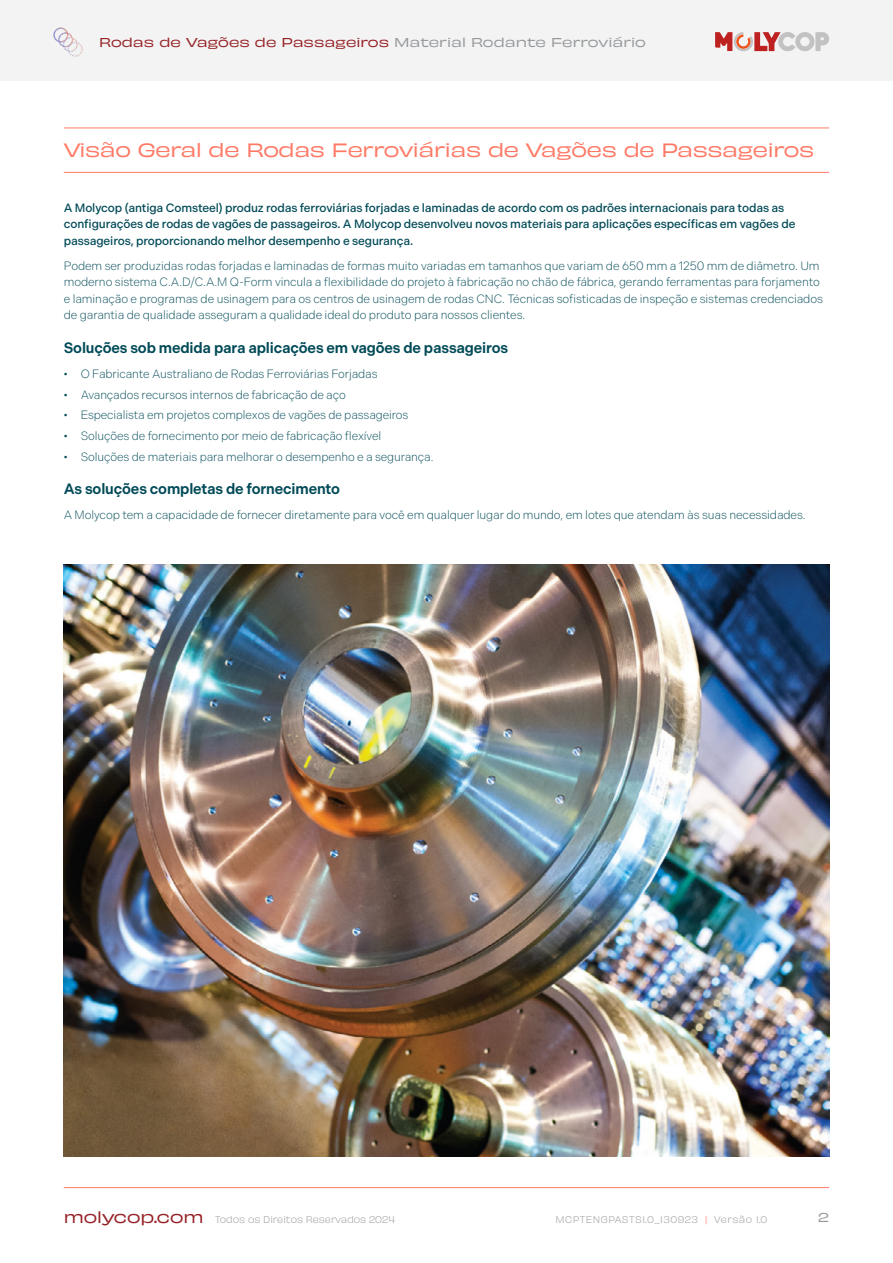
<style>
.page{position:relative;width:893px;height:1263px;background:#fff}
.page>*{position:absolute;margin:0;border:0;box-sizing:border-box;transform-origin:0 0}
.t1{font:expanded 18px "Obviously";letter-spacing:-.02em;color:#ff7a66}
.t2{font:600 15px "Indivisible";letter-spacing:-.01em;color:#004a57}
.t3{font:expanded 15px "Obviously";color:#962126}
.t4{font:300 12px/16.5px "Indivisible";letter-spacing:-.01em;color:#004a57}
.t5{font:500 12px/16.5px "Indivisible";letter-spacing:-.01em;color:#004a57}
.t6{font:expanded 12px "Obviously";color:#962126}
.t7{font:expanded 12px "Obviously";color:#96999c}
.t8{font:9px "Obviously Lght";letter-spacing:.05em;color:#96999c}
.t9{font:9px "Obviously Lght";color:#96999c}
.s1{color:#96999c}
.s2{color:#ff7a66}
</style>
<div class="page">
<hr style="left:64px;top:128px;width:765px;height:1px;background:#ff7a66">
<hr style="left:64px;top:172px;width:765px;height:1px;background:#ff7a66">
<img style="left:64px;top:564px;width:765px;height:593px">
<div style="left:0;top:0;width:893px;height:81px;background:#f3f3f3"></div>
<svg style="left:715px;top:32px;width:114px;height:19px"></svg>
<hr style="left:64px;top:1187px;width:765px;height:1px;background:#ff7a66">
<img style="left:54px;top:27px;width:29px;height:29px">
<p class="t6" style="left:99px;top:33px;width:548px">Rodas de Vagões de Passageiros <span class="s1">Material Rodante Ferroviário</span></p>
<h1 class="t1" style="left:64px;top:136px;width:752px">Visão Geral de Rodas Ferroviárias de Vagões de Passageiros</h1>
<p class="t5" style="left:64px;top:199px;width:733px">A Molycop (antiga Comsteel) produz rodas ferroviárias forjadas e laminadas de acordo com os padrões internacionais para todas as configurações de rodas de vagões de passageiros. A Molycop desenvolveu novos materiais para aplicações específicas em vagões de passageiros, proporcionando melhor desempenho e segurança.</p>
<p class="t4" style="left:64px;top:257px;width:761px">Podem ser produzidas rodas forjadas e laminadas de formas muito variadas em tamanhos que variam de 650 mm a 1250 mm de diâmetro. Um moderno sistema C.A.D/C.A.M Q-Form vincula a flexibilidade do projeto à fabricação no chão de fábrica, gerando ferramentas para forjamento e laminação e programas de usinagem para os centros de usinagem de rodas CNC. Técnicas sofisticadas de inspeção e sistemas credenciados de garantia de qualidade asseguram a qualidade ideal do produto para nossos clientes.</p>
<p class="t2" style="left:64px;top:339px;width:446px">Soluções sob medida para aplicações em vagões de passageiros</p>
<p class="t4" style="left:64px;top:365px;width:315px">• O Fabricante Australiano de Rodas Ferroviárias Forjadas</p>
<p class="t4" style="left:64px;top:386px;width:284px">• Avançados recursos internos de fabricação de aço</p>
<p class="t4" style="left:64px;top:407px;width:346px">• Especialista em projetos complexos de vagões de passageiros</p>
<p class="t4" style="left:64px;top:428px;width:319px">• Soluções de fornecimento por meio de fabricação flexível</p>
<p class="t4" style="left:64px;top:448px;width:371px">• Soluções de materiais para melhorar o desempenho e a segurança.</p>
<p class="t2" style="left:64px;top:480px;width:278px">As soluções completas de fornecimento</p>
<p class="t4" style="left:64px;top:507px;width:743px">A Molycop tem a capacidade de fornecer diretamente para você em qualquer lugar do mundo, em lotes que atendam às suas necessidades.</p>
<p class="t3" style="left:64px;top:1205px;width:141px">molycop.com</p>
<p class="t9" style="left:215px;top:1212px;width:182px">Todos os Direitos Reservados 2024</p>
<p class="t8" style="left:555px;top:1212px;width:214px">MCPTENGPASTS1.0_130923 <span class="s2">|</span> Versão 1.0</p>
<p class="t7" style="left:818px;top:1207px;width:12px">2</p>
</div>
